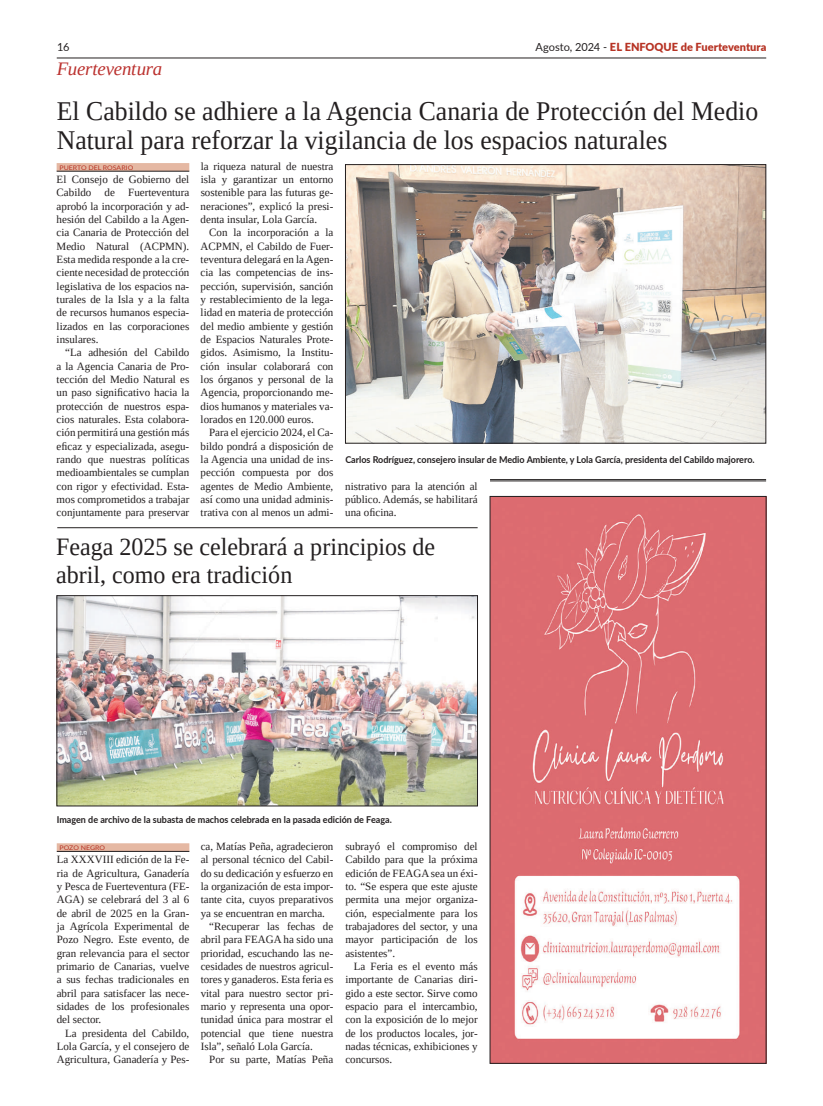
<style>
.page{position:relative;width:823px;height:1106px;background:#fff}
.page>*{position:absolute;margin:0;border:0;box-sizing:border-box;transform-origin:0 0}
.t1{font:27px/29px "Liberation Serif";color:#231f20;scale:.95 1}
.t2{font:25px/28px "Liberation Serif";color:#231f20;scale:.96 1}
.t3{font:italic 19px "Liberation Serif";letter-spacing:-.015em;color:#bb312e}
.t4{font:11.1px/13.3px "Liberation Serif";color:#231f20;text-align:justify}
.t5{font:900 11.1px "Lato";letter-spacing:.005em;color:#b73324}
.t6{font:11.1px "Lato";color:#231f20}
.t7{font:700 9.4px "Lato";color:#231f20;scale:.95 1}
.t8{font:6.3px "Lato";color:#b73324;scale:1.11 1}
.s1{font-weight:400;color:#231f20}
</style>
<div class="page">
<img style="left:491px;top:498px;width:272px;height:563px">
<hr style="left:489px;top:479px;width:276px;height:1px;background:#231f20">
<hr style="left:489px;top:480px;width:276px;height:1px;background:#231f20">
<img style="left:347px;top:166px;width:416px;height:275px">
<div style="left:345px;top:164px;width:420px;height:279px;border:1px solid #231f20"></div>
<hr style="left:57px;top:57px;width:708px;height:1px;background:#231f20">
<div style="left:57px;top:163px;width:132px;height:8px;background:#e5b8a3"></div>
<hr style="left:57px;top:171px;width:132px;height:1px;background:#231f20">
<img style="left:59px;top:597px;width:416px;height:207px">
<div style="left:57px;top:595px;width:420px;height:211px;border:1px solid #231f20"></div>
<div style="left:57px;top:843px;width:132px;height:8px;background:#e5b8a3"></div>
<hr style="left:57px;top:851px;width:132px;height:1px;background:#231f20">
<hr style="left:57px;top:527px;width:420px;height:1px;background:#231f20">
<p class="t6" style="left:57px;top:39px;width:14px">16</p>
<p class="t5" style="left:535px;top:39px;width:232px"><span class="s1">Agosto, 2024 -</span> EL ENFOQUE de Fuerteventura</p>
<h3 class="t3" style="left:57px;top:56px;width:107px">Fuerteventura</h3>
<h1 class="t1" style="left:57px;top:97px;width:739px">El Cabildo se adhiere a la Agencia Canaria de Protección del Medio<br>Natural para reforzar la vigilancia de los espacios naturales</h1>
<p class="t8" style="left:59px;top:163px;width:68px">PUERTO DEL ROSARIO</p>
<p class="t4" style="left:57px;top:173px;width:134px">El Consejo de Gobierno del Cabildo de Fuerteventura aprobó la incorporación y ad&shy;hesión del Cabildo a la Agen&shy;cia Canaria de Protección del Medio Natural (ACPMN).<br>Esta medida responde a la cre&shy;ciente necesidad de protección legislativa de los espacios na&shy;turales de la Isla y a la falta de recursos humanos especia&shy;lizados en las corporaciones insulares.</p>
<p class="t4" style="left:57px;top:346px;width:134px;text-indent:9px">“La adhesión del Cabildo a la Agencia Canaria de Pro&shy;tección del Medio Natural es un paso significativo hacia la protección de nuestros espa&shy;cios naturales. Esta colabora&shy;ción permitirá una gestión más eficaz y especializada, asegu&shy;rando que nuestras políticas medioambientales se cumplan con rigor y efectividad. Esta&shy;mos comprometidos a trabajar conjuntamente para preservar</p>
<p class="t4" style="left:200px;top:159px;width:134px">la riqueza natural de nuestra isla y garantizar un entorno sostenible para las futuras ge&shy;neraciones”, explicó la presi&shy;denta insular, Lola García.</p>
<p class="t4" style="left:200px;top:226px;width:134px;text-indent:9px">Con la incorporación a la ACPMN, el Cabildo de Fuer&shy;teventura delegará en la Agen&shy;cia las competencias de ins&shy;pección, supervisión, sanción y restablecimiento de la lega&shy;lidad en materia de protección del medio ambiente y gestión de Espacios Naturales Prote&shy;gidos. Asimismo, la Institu&shy;ción insular colaborará con los órganos y personal de la Agencia, proporcionando me&shy;dios humanos y materiales va&shy;lorados en 120.000 euros.</p>
<p class="t4" style="left:200px;top:426px;width:134px;text-indent:9px">Para el ejercicio 2024, el Ca&shy;bildo pondrá a disposición de la Agencia una unidad de ins&shy;pección compuesta por dos agentes de Medio Ambiente, así como una unidad adminis&shy;trativa con al menos un admi-</p>
<p class="t7" style="left:345px;top:453px;width:432px">Carlos Rodríguez, consejero insular de Medio Ambiente, y Lola García, presidenta del Cabildo majorero.</p>
<p class="t4" style="left:345px;top:479px;width:134px">nistrativo para la atención al público. Además, se habilitará una oficina.</p>
<h2 class="t2" style="left:56px;top:533px;width:396px">Feaga 2025 se celebrará a principios de abril, como era tradición</h2>
<p class="t7" style="left:57px;top:812px;width:354px">Imagen de archivo de la subasta de machos celebrada en la pasada edición de Feaga.</p>
<p class="t8" style="left:60px;top:843px;width:43px">POZO NEGRO</p>
<p class="t4" style="left:57px;top:852px;width:134px">La XXXVIII edición de la Fe&shy;ria de Agricultura, Ganadería y Pesca de Fuerteventura (FE-AGA) se celebrará del 3 al 6 de abril de 2025 en la Gran&shy;ja Agrícola Experimental de Pozo Negro. Este evento, de gran relevancia para el sector primario de Canarias, vuelve a sus fechas tradicionales en abril para satisfacer las nece&shy;sidades de los profesionales del sector.</p>
<p class="t4" style="left:57px;top:1026px;width:134px;text-indent:9px">La presidenta del Cabildo, Lola García, y el consejero de Agricultura, Ganadería y Pes-</p>
<p class="t4" style="left:200px;top:839px;width:134px">ca, Matías Peña, agradecieron</p>
<p class="t4" style="left:200px;top:852px;width:134px">al personal técnico del Cabil-</p>
<p class="t4" style="left:200px;top:866px;width:134px">do su dedicación y esfuerzo en</p>
<p class="t4" style="left:200px;top:879px;width:134px">la organización de esta impor-</p>
<p class="t4" style="left:200px;top:892px;width:134px">tante cita, cuyos preparativos</p>
<p class="t4" style="left:200px;top:906px;width:126px">ya se encuentran en marcha.</p>
<p class="t4" style="left:209px;top:919px;width:125px">“Recuperar las fechas de</p>
<p class="t4" style="left:200px;top:932px;width:134px">abril para FEAGA ha sido una</p>
<p class="t4" style="left:200px;top:946px;width:134px">prioridad, escuchando las ne-</p>
<p class="t4" style="left:200px;top:959px;width:134px">cesidades de nuestros agricul-</p>
<p class="t4" style="left:200px;top:972px;width:134px">tores y ganaderos. Esta feria es</p>
<p class="t4" style="left:200px;top:986px;width:134px">vital para nuestro sector pri-</p>
<p class="t4" style="left:200px;top:999px;width:134px">mario y representa una opor-</p>
<p class="t4" style="left:200px;top:1012px;width:134px">tunidad única para mostrar el</p>
<p class="t4" style="left:200px;top:1026px;width:134px">potencial que tiene nuestra</p>
<p class="t4" style="left:200px;top:1039px;width:113px">Isla”, señaló Lola García.</p>
<p class="t4" style="left:209px;top:1052px;width:125px">Por su parte, Matías Peña</p>
<p class="t4" style="left:345px;top:839px;width:134px">subrayó el compromiso del Cabildo para que la próxima edición de FEAGA sea un éxi&shy;to. “Se espera que este ajuste permita una mejor organiza&shy;ción, especialmente para los trabajadores del sector, y una mayor participación de los asistentes”.</p>
<p class="t4" style="left:345px;top:959px;width:134px;text-indent:9px">La Feria es el evento más importante de Canarias diri&shy;gido a este sector. Sirve como espacio para el intercambio, con la exposición de lo mejor de los productos locales, jor&shy;nadas técnicas, exhibiciones y concursos.</p>
</div>
